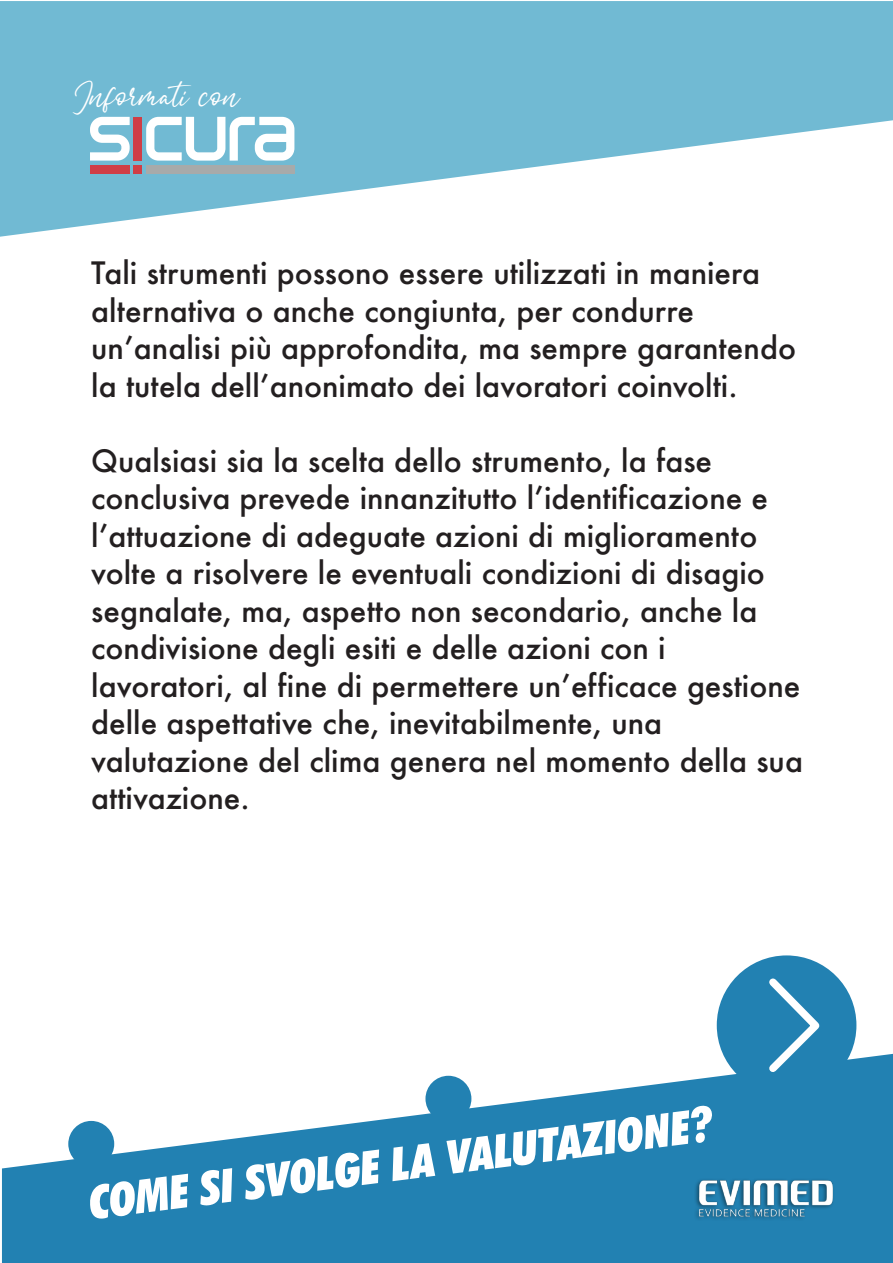
<style>
.page{position:relative;width:893px;height:1263px;background:#fff}
.page>*{position:absolute;margin:0;border:0;box-sizing:border-box;transform-origin:0 0}
.t1{font:italic 900 condensed 46.5px "Futura BT";color:#fff}
.t2{font:42.3px "Signatria";color:#fff}
.t3{font:500 30px/37.5px "Futura";color:#231f20}
</style>
<div class="page">
<svg style="left:2px;top:1054px;width:891px;height:209px;fill:#2281b2"></svg>
<div style="left:68px;top:1121px;width:46px;height:46px;background:#2281b2;border-radius:50%"></div>
<div style="left:425px;top:1076px;width:46px;height:46px;background:#2281b2;border-radius:50%"></div>
<div style="left:717px;top:955px;width:139px;height:140px;background:#2281b2;border-radius:50%"></div>
<svg style="left:769px;top:978px;width:51px;height:94px"></svg>
<svg style="left:0;top:1px;width:893px;height:236px;fill:#71bad3"></svg>
<img style="left:694px;top:1176px;width:144px;height:44px">
<div style="left:134px;top:117px;width:8px;height:44px;background:#d03e46"></div>
<div style="left:134px;top:165px;width:8px;height:8px;background:#d03e46"></div>
<div style="left:90px;top:165px;width:40px;height:8px;background:#d03e46"></div>
<div style="left:146px;top:165px;width:148px;height:8px;background:#a7aaaa"></div>
<svg style="left:146px;top:117px;width:148px;height:44px"></svg>
<svg style="left:90px;top:117px;width:40px;height:44px"></svg>
<h2 class="t2" style="left:72px;top:78px;width:168px">Informati con</h2>
<p class="t3" style="left:91px;top:254px;width:706px">Tali strumenti possono essere utilizzati in maniera alternativa o anche congiunta, per condurre unʼanalisi più approfondita, ma sempre garantendo la tutela dellʼanonimato dei lavoratori coinvolti.</p>
<p class="t3" style="left:91px;top:442px;width:713px">Qualsiasi sia la scelta dello strumento, la fase conclusiva prevede innanzitutto lʼidentificazione e lʼattuazione di adeguate azioni di miglioramento volte a risolvere le eventuali condizioni di disagio segnalate, ma, aspetto non secondario, anche la condivisione degli esiti e delle azioni con i lavoratori, al fine di permettere unʼefficace gestione delle aspettative che, inevitabilmente, una valutazione del clima genera nel momento della sua attivazione.</p>
<h1 class="t1" style="left:86px;top:1174px;width:630px;rotate:-7deg">COME SI SVOLGE LA VALUTAZIONE?</h1>
</div>
